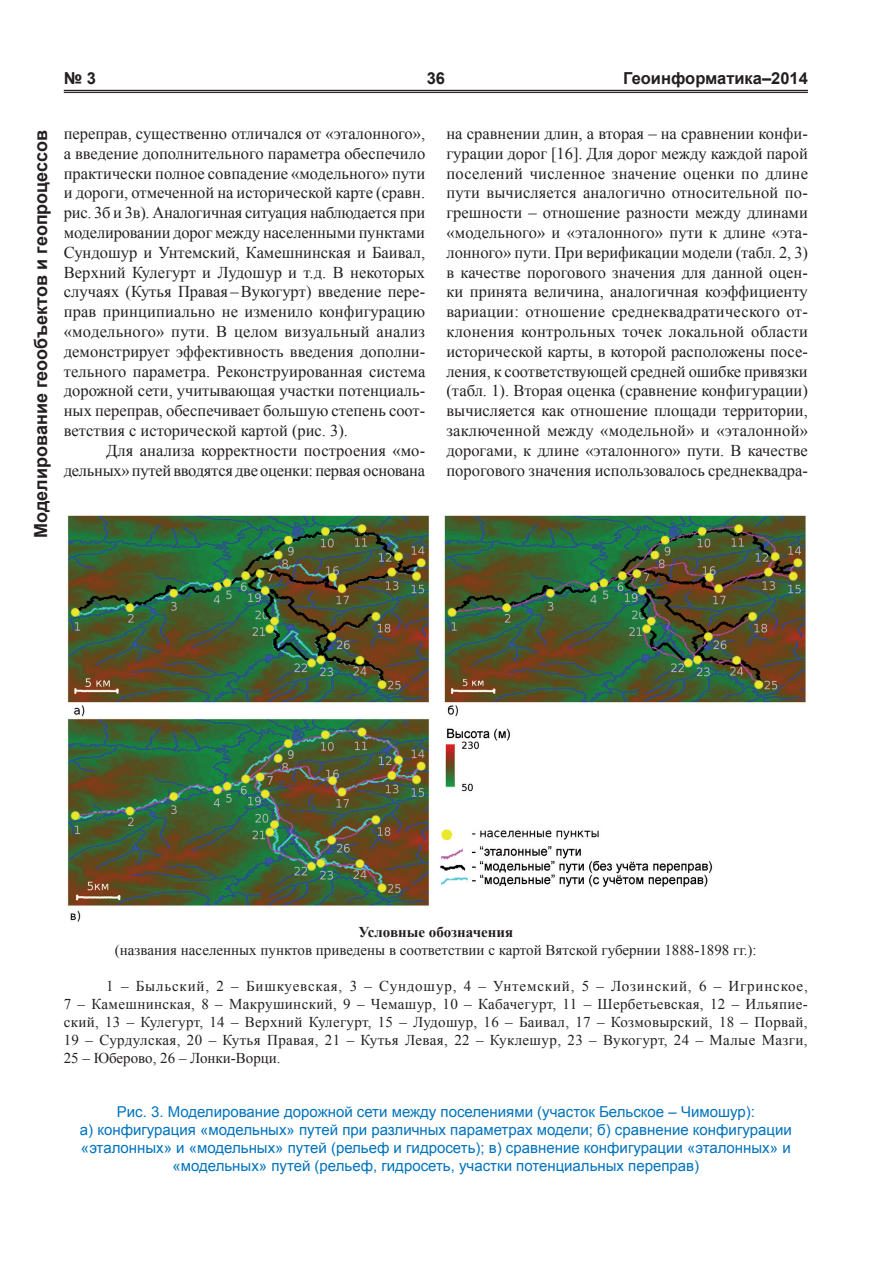
<style>
.page{position:relative;width:893px;height:1263px;background:#fff}
.page>*{position:absolute;margin:0;border:0;box-sizing:border-box;transform-origin:0 0}
.t1{font:700 18px "Arial";color:#231f20}
.t2{font:16.5px/19.8px "Times New Roman";color:#231f20;text-align:justify}
.t3{font:700 16.5px "Arial";color:#231f20}
.t4{font:15px/18px "Times New Roman";color:#231f20;text-align:justify}
.t5{font:15px/18px "Arial";color:#0073bd;text-align:center}
.t6{font:700 15px "Times New Roman";color:#231f20}
</style>
<div class="page">
<hr style="left:64px;top:90px;width:744px;height:1px;background:#231f20">
<hr style="left:64px;top:92px;width:744px;height:1px;background:#231f20">
<img style="left:67px;top:515px;width:739px;height:406px">
<p class="t3" style="left:64px;top:68px;width:34px">№ 3</p>
<p class="t3" style="left:427px;top:68px;width:20px">36</p>
<p class="t3" style="left:623px;top:68px;width:186px">Геоинформатика–2014</p>
<p class="t1" style="left:29px;top:538px;width:409px;rotate:-90deg">Моделирование геообъектов и геопроцессов</p>
<p class="t2" style="left:64px;top:123px;width:363px">переправ, существенно отличался от «эталонного», а введение дополнительного параметра обеспечило практически полное совпадение «модельного» пути и дороги, отмеченной на исторической карте (сравн. рис. 3б и 3в). Аналогичная ситуация наблюдается при моделировании дорог между населенными пунктами Сундошур и Унтемский, Камешнинская и Баивал, Верхний Кулегурт и Лудошур и т.д. В некоторых случаях (Кутья Правая –Вукогурт) введение пере&shy;прав принципиально не изменило конфигурацию «модельного» пути. В целом визуальный анализ демонстрирует эффективность введения дополни&shy;тельного параметра. Реконструированная система дорожной сети, учитывающая участки потенциаль&shy;ных переправ, обеспечивает большую степень соот&shy;ветствия с исторической картой (рис. 3).</p>
<p class="t2" style="left:64px;top:440px;width:363px;text-align:right">Для анализа корректности построения «мо&shy;дельных» путей вводятся две оценки: первая основана</p>
<p class="t2" style="left:446px;top:123px;width:363px">на сравнении длин, а вторая – на сравнении конфи&shy;гурации дорог [16]. Для дорог между каждой парой поселений численное значение оценки по длине пути вычисляется аналогично относительной по&shy;грешности – отношение разности между длинами «модельного» и «эталонного» пути к длине «эта&shy;лонного» пути. При верификации модели (табл. 2, 3) в качестве порогового значения для данной оцен&shy;ки принята величина, аналогичная коэффициенту вариации: отношение среднеквадратического от&shy;клонения контрольных точек локальной области исторической карты, в которой расположены посе&shy;ления, к соответствующей средней ошибке привязки (табл. 1). Вторая оценка (сравнение конфигурации) вычисляется как отношение площади территории, заключенной между «модельной» и «эталонной» дорогами, к длине «эталонного» пути. В качестве порогового значения использовалось среднеквадра-</p>
<p class="t6" style="left:358px;top:921px;width:156px">Условные обозначения</p>
<p class="t4" style="left:115px;top:940px;width:643px">(названия населенных пунктов приведены в соответствии с картой Вятской губернии 1888-1898 гг.):</p>
<p class="t4" style="left:64px;top:976px;width:746px;text-indent:43px">1 – Быльский, 2 – Бишкуевская, 3 – Сундошур, 4 – Унтемский, 5 – Лозинский, 6 – Игринское, 7 – Камешнинская, 8 – Макрушинский, 9 – Чемашур, 10 – Кабачегурт, 11 – Шербетьевская, 12 – Ильяпие&shy;ский, 13 – Кулегурт, 14 – Верхний Кулегурт, 15 – Лудошур, 16 – Баивал, 17 – Козмовырский, 18 – Порвай, 19 – Сурдулская, 20 – Кутья Правая, 21 – Кутья Левая, 22 – Куклешур, 23 – Вукогурт, 24 – Малые Мазги, 25 – Юберово, 26 – Лонки-Ворци.</p>
<p class="t5" style="left:80px;top:1103px;width:713px">Рис. 3. Моделирование дорожной сети между поселениями (участок Бельское – Чимошур):<br>а) конфигурация «модельных» путей при различных параметрах модели; б) сравнение конфигурации «эталонных» и «модельных» путей (рельеф и гидросеть); в) сравнение конфигурации «эталонных» и «модельных» путей (рельеф, гидросеть, участки потенциальных переправ)</p>
</div>
